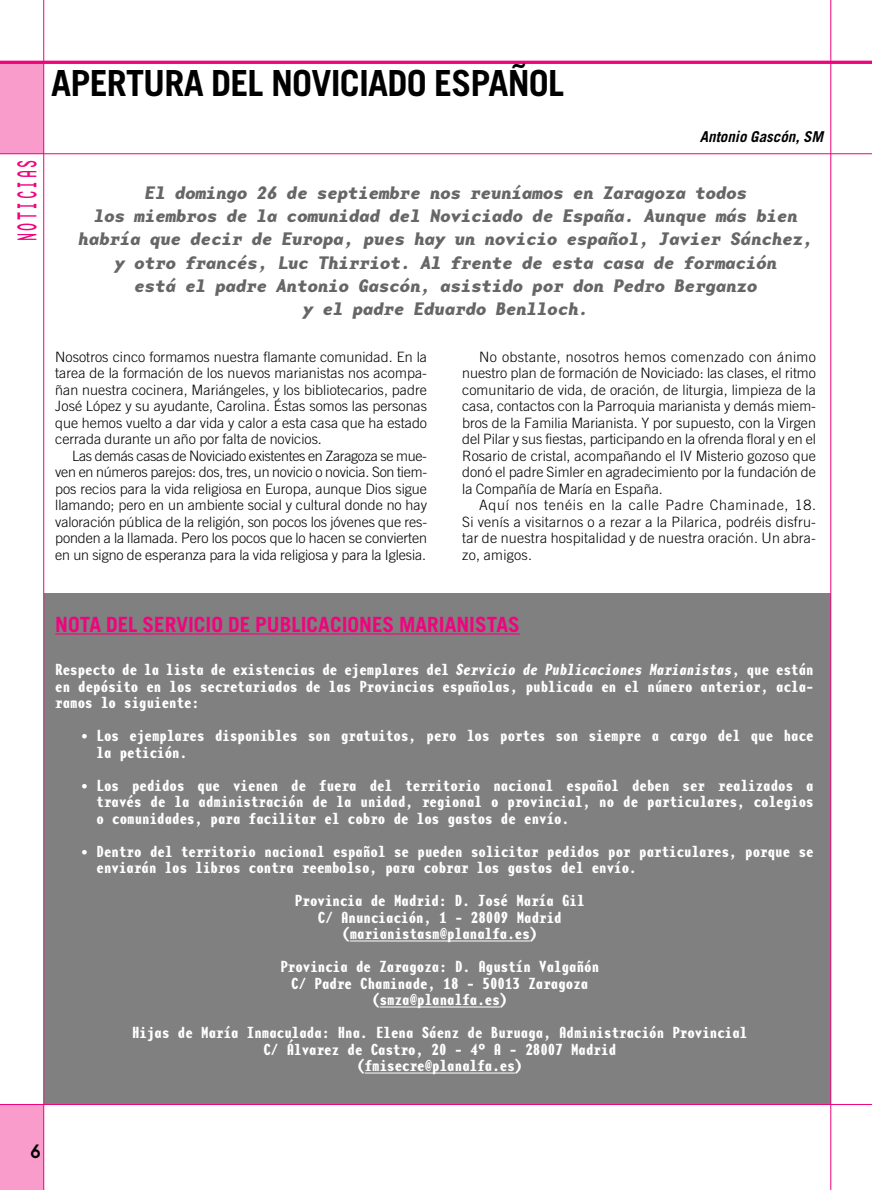
<style>
.page{position:relative;width:872px;height:1190px;background:#fff}
.page>*{position:absolute;margin:0;border:0;box-sizing:border-box;transform-origin:0 0}
.t1{font:700 36px "Trade Gothic";letter-spacing:-.02em;color:#000}
.t2{font:27px "Base Mono Wide Reg";letter-spacing:.18em;color:#ef047e;scale:.5 1}
.t3{font:27px "Base Twelve Sans Smallcaps";color:#000}
.t4{font:700 21px "Trade Gothic";color:#ef047e}
.t5{font:italic 700 18px/23.2px "Base Mono Wide";letter-spacing:-.025em;color:#666;text-align:center}
.t6{font:700 15px/16.5px "Base Mono Narrow";color:#fff;text-align:center}
.t7{font:italic 700 15px "Trade Gothic";color:#000}
.t8{font:300 14.25px/16.5px "Trade Gothic";color:#000;text-align:justify}
.s1{font-style:italic}
</style>
<div class="page">
<div style="left:44px;top:592px;width:786px;height:512px;background:#808080"></div>
<div style="left:0;top:62px;width:44px;height:92px;background:#f99bcb"></div>
<div style="left:0;top:1104px;width:44px;height:86px;background:#f99bcb"></div>
<hr style="left:0;top:61px;width:872px;height:3px;background:#ef047e">
<hr style="left:0;top:153px;width:872px;height:1px;background:#ef047e">
<hr style="left:830px;top:0;width:1px;height:1190px;background:#ef047e">
<hr style="left:0;top:1104px;width:872px;height:1px;background:#ef047e">
<hr style="left:43px;top:0;width:1px;height:1190px;background:#ef047e">
<hr style="left:350px;top:940px;width:180px;height:1px;background:#fff">
<hr style="left:380px;top:1006px;width:120px;height:1px;background:#fff">
<hr style="left:365px;top:1072px;width:150px;height:1px;background:#fff">
<hr style="left:55px;top:633px;width:34px;height:1px;background:#ef047e">
<hr style="left:89px;top:633px;width:87px;height:1px;background:#ef047e">
<hr style="left:176px;top:633px;width:320px;height:1px;background:#ef047e">
<svg style="left:496px;top:633px;width:24px;height:1px"></svg>
<h2 class="t2" style="left:17px;top:241px;width:165px;rotate:-90deg">NOTICIAS</h2>
<h1 class="t1" style="left:51px;top:70px;width:514px">APERTURA DEL NOVICIADO ESPAÑOL</h1>
<p class="t7" style="left:699px;top:131px;width:125px">Antonio Gascón, SM</p>
<p class="t5" style="left:79px;top:183px;width:736px">El domingo 26 de septiembre nos reuníamos en Zaragoza todos<br>los miembros de la comunidad del Noviciado de España. Aunque más bien habría que decir de Europa, pues hay un novicio español, Javier Sánchez, y otro francés, Luc Thirriot. Al frente de esta casa de formación<br>está el padre Antonio Gascón, asistido por don Pedro Berganzo<br>y el padre Eduardo Benlloch.</p>
<p class="t8" style="left:55px;top:349px;width:373px">Nosotros cinco formamos nuestra flamante comunidad. En la tarea de la formación de los nuevos marianistas nos acompa&shy;ñan nuestra cocinera, Mariángeles, y los bibliotecarios, padre José López y su ayudante, Carolina. Éstas somos las personas que hemos vuelto a dar vida y calor a esta casa que ha estado cerrada durante un año por falta de novicios.</p>
<p class="t8" style="left:55px;top:448px;width:373px;text-indent:17px">Las demás casas de Noviciado existentes en Zaragoza se mue&shy;ven en números parejos: dos, tres, un novicio o novicia. Son tiem&shy;pos recios para la vida religiosa en Europa, aunque Dios sigue llamando; pero en un ambiente social y cultural donde no hay valoración pública de la religión, son pocos los jóvenes que res&shy;ponden a la llamada. Pero los pocos que lo hacen se convierten en un signo de esperanza para la vida religiosa y para la Iglesia.</p>
<p class="t8" style="left:462px;top:349px;width:355px;text-indent:17px">No obstante, nosotros hemos comenzado con ánimo nuestro plan de formación de Noviciado: las clases, el ritmo comunitario de vida, de oración, de liturgia, limpieza de la casa, contactos con la Parroquia marianista y demás miem&shy;bros de la Familia Marianista. Y por supuesto, con la Virgen del Pilar y sus fiestas, participando en la ofrenda floral y en el Rosario de cristal, acompañando el IV Misterio gozoso que donó el padre Simler en agradecimiento por la fundación de la Compañía de María en España.</p>
<p class="t8" style="left:462px;top:498px;width:355px;text-indent:17px">Aquí nos tenéis en la calle Padre Chaminade, 18.<br>Si venís a visitarnos o a rezar a la Pilarica, podréis disfru&shy;tar de nuestra hospitalidad y de nuestra oración. Un abra&shy;zo, amigos.</p>
<h3 class="t4" style="left:55px;top:616px;width:466px">NOTA DEL SERVICIO DE PUBLICACIONES MARIANISTAS</h3>
<p class="t6" style="left:55px;top:663px;width:760px;text-align:justify">Respecto de la lista de existencias de ejemplares del <span class="s1">Servicio de Publicaciones Marianistas</span>, que están en depósito en los secretariados de las Provincias españolas, publicada en el número anterior, acla&shy;ramos lo siguiente:</p>
<p class="t6" style="left:96px;top:729px;width:718px;text-align:left;text-indent:-16px">• Los ejemplares disponibles son gratuitos, pero los portes son siempre a cargo del que hace la petición.</p>
<p class="t6" style="left:96px;top:779px;width:718px;text-align:justify;text-indent:-16px">• Los pedidos que vienen de fuera del territorio nacional español deben ser realizados a través de la administración de la unidad, regional o provincial, no de particulares, colegios o comunidades, para facilitar el cobro de los gastos de envío.</p>
<p class="t6" style="left:96px;top:845px;width:718px;text-align:left;text-indent:-16px">• Dentro del territorio nacional español se pueden solicitar pedidos por particulares, porque se enviarán los libros contra reembolso, para cobrar los gastos del envío.</p>
<p class="t6" style="left:295px;top:894px;width:291px">Provincia de Madrid: D. José María Gil<br>C/ Anunciación, 1 - 28009 Madrid (marianistasm@planalfa.es)</p>
<p class="t6" style="left:280px;top:960px;width:320px">Provincia de Zaragoza: D. Agustín Valgañón<br>C/ Padre Chaminade, 18 - 50013 Zaragoza (smza@planalfa.es)</p>
<p class="t6" style="left:132px;top:1026px;width:616px">Hijas de María Inmaculada: Hna. Elena Sáenz de Buruaga, Administración Provincial<br>C/ Álvarez de Castro, 20 - 4º A - 28007 Madrid<br>(fmisecre@planalfa.es)</p>
<h2 class="t3" style="left:29px;top:1132px;width:15px">6</h2>
</div>
